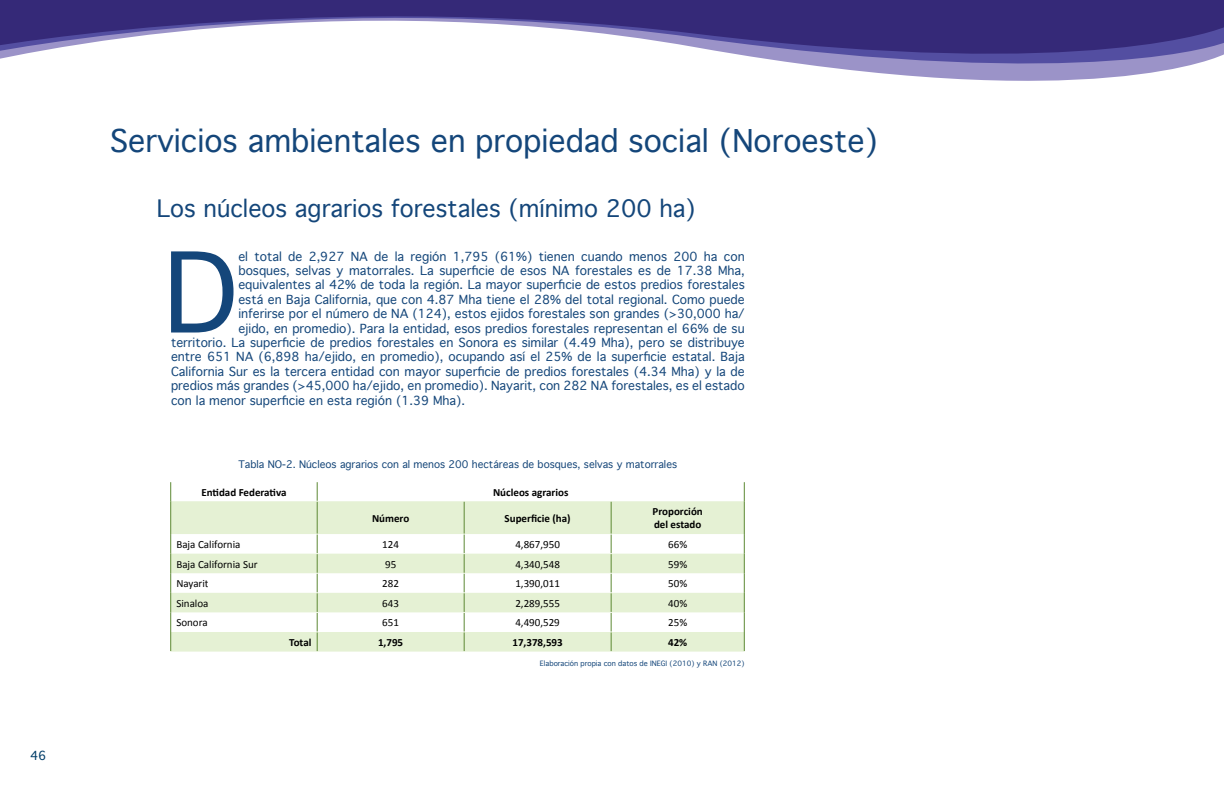
<style>
.page{position:relative;width:1224px;height:792px;background:#fff}
.page>*{position:absolute;margin:0;border:0;box-sizing:border-box;transform-origin:0 0}
.t1{font:107px "Geneva";color:#14467a}
.t2{font:30px "Geneva";color:#14467a}
.t3{font:23px "Geneva";color:#14467a}
.t4{font:12px "Geneva";color:#14467a}
.t5{font:12px "Geneva";color:#003d68}
.t6{font:11px "Calibri";color:#000}
.t7{font:700 11px/13.2px "Calibri";color:#000}
.t8{font:10px "Geneva";color:#154679}
.t9{font:7px "Geneva";color:#14467a}
</style>
<div class="page">
<svg style="left:0;top:0;width:1224px;height:81px"></svg>
<svg style="left:171px;top:501px;width:573px;height:151px;fill:#e5f1d4"></svg>
<hr style="left:317px;top:502px;width:1px;height:32px;background:#5d8934">
<hr style="left:464px;top:502px;width:1px;height:32px;background:#5d8934">
<hr style="left:611px;top:502px;width:1px;height:32px;background:#5d8934">
<svg style="left:170px;top:482px;width:1px;height:19px"></svg>
<hr style="left:170px;top:501px;width:1px;height:33px;background:#5d8934">
<hr style="left:744px;top:501px;width:1px;height:33px;background:#5d8934">
<svg style="left:170px;top:534px;width:1px;height:117px"></svg>
<svg style="left:317px;top:535px;width:1px;height:116px"></svg>
<svg style="left:464px;top:535px;width:1px;height:116px"></svg>
<svg style="left:611px;top:535px;width:1px;height:116px"></svg>
<svg style="left:744px;top:534px;width:1px;height:117px"></svg>
<svg style="left:317px;top:482px;width:1px;height:19px"></svg>
<svg style="left:744px;top:482px;width:1px;height:19px"></svg>
<p class="t5" style="left:30px;top:748px;width:18px">46</p>
<h2 class="t2" style="left:110px;top:122px;width:770px">Servicios ambientales en propiedad social (Noroeste)</h2>
<h3 class="t3" style="left:157px;top:194px;width:540px">Los núcleos agrarios forestales (mínimo 200 ha)</h3>
<h1 class="t1" style="left:163px;top:226px;width:77px">D</h1>
<p class="t4" style="left:238px;top:249px;width:508px">el total de 2,927 NA de la región 1,795 (61%) tienen cuando menos 200 ha con</p>
<p class="t4" style="left:238px;top:263px;width:508px">bosques, selvas y matorrales. La superficie de esos NA forestales es de 17.38 Mha,</p>
<p class="t4" style="left:238px;top:277px;width:508px">equivalentes al 42% de toda la región. La mayor superficie de estos predios forestales</p>
<p class="t4" style="left:238px;top:292px;width:508px">está en Baja California, que con 4.87 Mha tiene el 28% del total regional. Como puede</p>
<p class="t4" style="left:238px;top:306px;width:508px">inferirse por el número de NA (124), estos ejidos forestales son grandes (&gt;30,000 ha/</p>
<p class="t4" style="left:238px;top:321px;width:508px">ejido, en promedio). Para la entidad, esos predios forestales representan el 66% de su</p>
<p class="t4" style="left:171px;top:335px;width:575px">territorio. La superficie de predios forestales en Sonora es similar (4.49 Mha), pero se distribuye</p>
<p class="t4" style="left:171px;top:349px;width:575px">entre 651 NA (6,898 ha/ejido, en promedio), ocupando así el 25% de la superficie estatal. Baja</p>
<p class="t4" style="left:171px;top:364px;width:575px">California Sur es la tercera entidad con mayor superficie de predios forestales (4.34 Mha) y la de</p>
<p class="t4" style="left:171px;top:378px;width:575px">predios más grandes (&gt;45,000 ha/ejido, en promedio). Nayarit, con 282 NA forestales, es el estado</p>
<p class="t4" style="left:171px;top:393px;width:296px">con la menor superficie en esta región (1.39 Mha).</p>
<p class="t8" style="left:239px;top:458px;width:440px">Tabla NO-2. Núcleos agrarios con al menos 200 hectáreas de bosques, selvas y matorrales</p>
<p class="t7" style="left:201px;top:485px;width:87px">Entidad Federativa</p>
<p class="t7" style="left:493px;top:485px;width:77px">Núcleos agrarios</p>
<p class="t7" style="left:372px;top:512px;width:39px">Número</p>
<p class="t7" style="left:505px;top:512px;width:68px">Superficie (ha)</p>
<p class="t7" style="left:653px;top:505px;width:52px">Proporción del estado</p>
<p class="t6" style="left:176px;top:537px;width:66px">Baja California</p>
<p class="t6" style="left:382px;top:537px;width:18px">124</p>
<p class="t6" style="left:515px;top:537px;width:46px">4,867,950</p>
<p class="t6" style="left:668px;top:537px;width:21px">66%</p>
<p class="t6" style="left:176px;top:557px;width:83px">Baja California Sur</p>
<p class="t6" style="left:385px;top:557px;width:13px">95</p>
<p class="t6" style="left:515px;top:557px;width:46px">4,340,548</p>
<p class="t6" style="left:668px;top:557px;width:21px">59%</p>
<p class="t6" style="left:176px;top:577px;width:34px">Nayarit</p>
<p class="t6" style="left:382px;top:577px;width:18px">282</p>
<p class="t6" style="left:515px;top:577px;width:46px">1,390,011</p>
<p class="t6" style="left:668px;top:577px;width:21px">50%</p>
<p class="t6" style="left:176px;top:596px;width:34px">Sinaloa</p>
<p class="t6" style="left:382px;top:596px;width:18px">643</p>
<p class="t6" style="left:515px;top:596px;width:46px">2,289,555</p>
<p class="t6" style="left:668px;top:596px;width:21px">40%</p>
<p class="t6" style="left:176px;top:616px;width:33px">Sonora</p>
<p class="t6" style="left:382px;top:616px;width:18px">651</p>
<p class="t6" style="left:515px;top:616px;width:46px">4,490,529</p>
<p class="t6" style="left:668px;top:616px;width:21px">25%</p>
<p class="t7" style="left:289px;top:636px;width:24px">Total</p>
<p class="t7" style="left:378px;top:636px;width:27px">1,795</p>
<p class="t7" style="left:512px;top:636px;width:52px">17,378,593</p>
<p class="t7" style="left:668px;top:636px;width:21px">42%</p>
<p class="t9" style="left:540px;top:659px;width:206px">Elaboración propia con datos de INEGI (2010) y RAN (2012)</p>
</div>
